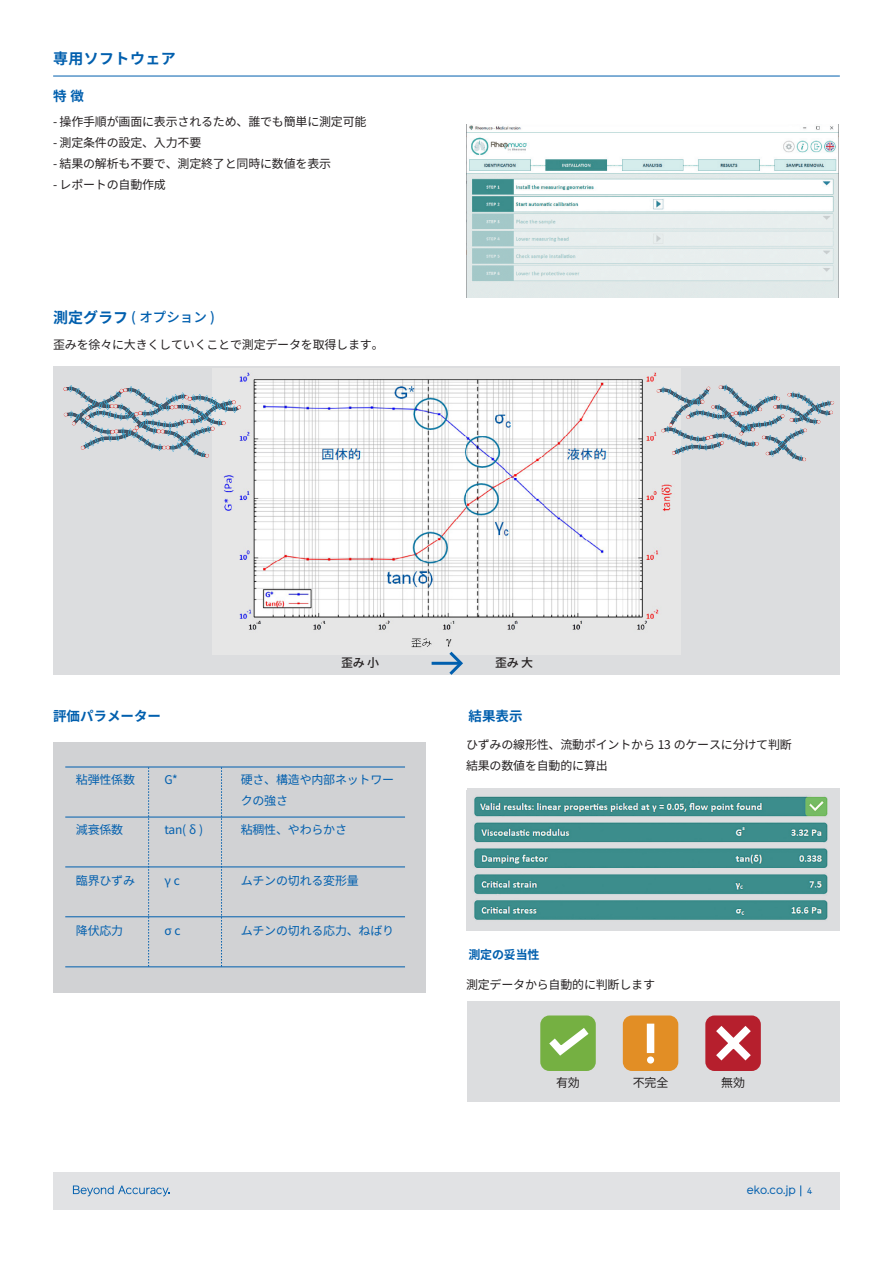
<style>
.page{position:relative;width:893px;height:1263px;background:#fff}
.page>*{position:absolute;margin:0;border:0;box-sizing:border-box;transform-origin:0 0}
.Text_10{font:700 15px "Noto Sans CJ Kjp";letter-spacing:.025em;color:#015fae}
.Text_10-2{font:500 13.5px "Noto Sans CJ Kjp";color:#015fae}
.Text_10-3{font:700 13.5px "Noto Sans CJ Kjp";color:#015fae}
._04_running_text{font:700 13.5px "Noto Sans CJ Kjp";color:#015fae}
._04_running_text-2{font:12px/21px "Noto Sans CJ Kjp";letter-spacing:-.015em;color:#231f20}
._04_running_text-3{font:12px/21px "Noto Sans CJ Kjp";letter-spacing:-.015em;color:#015fae}
.t1{font:12px "Reader";color:#015fae}
._04_running_text-4{font:700 12px "Noto Sans CJ Kjp";letter-spacing:-.015em;color:#015fae}
._04_running_text-5{font:500 12px "Noto Sans CJ Kjp";color:#231f20}
.t2{font:9px "Reader";color:#015fae}
.s1{font-weight:700;font-size:15px}
</style>
<div class="page">
<div style="left:53px;top:1172px;width:787px;height:38px;background:#e1e2e4"></div>
<svg style="left:73px;top:1185px;width:97px;height:11px"></svg>
<hr style="left:53px;top:76px;width:787px;height:1px;background:#015fae">
<div style="left:467px;top:788px;width:372px;height:142px;background:#dcdddf"></div>
<div style="left:467px;top:1001px;width:372px;height:101px;background:#dcdddf"></div>
<div style="left:53px;top:742px;width:373px;height:251px;background:#d1d2d4"></div>
<div style="left:53px;top:366px;width:786px;height:309px;background:#dcdddf"></div>
<img style="left:467px;top:125px;width:372px;height:173px">
<img style="left:213px;top:370px;width:467px;height:278px">
<hr style="left:432px;top:662px;width:28px;height:3px;background:#015fae">
<svg style="left:446px;top:652px;width:17px;height:23px"></svg>
<img style="left:474px;top:796px;width:354px;height:124px">
<div style="left:540px;top:1015px;width:56px;height:56px;background:#75b042;border-radius:9px"></div>
<svg style="left:541px;top:1020px;width:55px;height:41px"></svg>
<div style="left:623px;top:1015px;width:55px;height:56px;background:#e28e25;border-radius:9px"></div>
<div style="left:647px;top:1024px;width:7px;height:29px;background:#fff"></div>
<div style="left:647px;top:1056px;width:7px;height:7px;background:#fff;border-radius:50%"></div>
<div style="left:705px;top:1015px;width:56px;height:56px;background:#b61f2d;border-radius:9px"></div>
<svg style="left:716px;top:1018px;width:43px;height:50px"></svg>
<hr style="left:65px;top:966px;width:340px;height:1px;background:#015fae">
<hr style="left:65px;top:767px;width:340px;height:1px;background:#015fae">
<hr style="left:65px;top:817px;width:340px;height:1px;background:#015fae">
<hr style="left:65px;top:867px;width:340px;height:1px;background:#015fae">
<hr style="left:65px;top:916px;width:340px;height:1px;background:#015fae">
<svg style="left:148px;top:767px;width:1px;height:199px"></svg>
<svg style="left:221px;top:767px;width:1px;height:199px"></svg>
<img style="left:63px;top:386px;width:68px;height:64px">
<img style="left:686px;top:385px;width:62px;height:35px">
<p class="Text_10" style="left:53px;top:50px;width:124px">専用ソフトウェア</p>
<p class="Text_10-3" style="left:53px;top:88px;width:32px">特 徴</p>
<p class="_04_running_text-2" style="left:53px;top:112px;width:315px">- 操作手順が画面に表示されるため、誰でも簡単に測定可能</p>
<p class="_04_running_text-2" style="left:53px;top:133px;width:150px">- 測定条件の設定、入力不要</p>
<p class="_04_running_text-2" style="left:53px;top:154px;width:279px">- 結果の解析も不要で、測定終了と同時に数値を表示</p>
<p class="_04_running_text-2" style="left:53px;top:175px;width:114px">- レポートの自動作成</p>
<p class="Text_10-2" style="left:53px;top:309px;width:163px"><span class="s1">測定グラフ</span> ( オプション )</p>
<p class="_04_running_text-2" style="left:53px;top:335px;width:332px">歪みを徐々に大きくしていくことで測定データを取得します。</p>
<p class="Text_10-3" style="left:53px;top:708px;width:110px">評価パラメーター</p>
<p class="_04_running_text-3" style="left:76px;top:769px;width:61px">粘弾性係数</p>
<p class="_04_running_text-3" style="left:76px;top:820px;width:49px">減衰係数</p>
<p class="_04_running_text-3" style="left:76px;top:870px;width:61px">臨界ひずみ</p>
<p class="_04_running_text-3" style="left:76px;top:921px;width:49px">降伏応力</p>
<p class="_04_running_text-3" style="left:164px;top:769px;width:15px">G*</p>
<p class="_04_running_text-3" style="left:164px;top:820px;width:40px">tan( δ )</p>
<p class="_04_running_text-3" style="left:164px;top:870px;width:17px">γc</p>
<p class="_04_running_text-3" style="left:164px;top:921px;width:18px">σc</p>
<p class="_04_running_text-5" style="left:341px;top:656px;width:40px">歪み 小</p>
<p class="_04_running_text-5" style="left:495px;top:656px;width:40px">歪み 大</p>
<p class="_04_running_text-3" style="left:241px;top:769px;width:155px">硬さ、構造や内部ネットワークの強さ</p>
<p class="_04_running_text-3" style="left:241px;top:820px;width:108px">粘稠性、やわらかさ</p>
<p class="_04_running_text-3" style="left:241px;top:870px;width:120px">ムチンの切れる変形量</p>
<p class="_04_running_text-3" style="left:241px;top:921px;width:155px">ムチンの切れる応力、ねばり</p>
<p class="_04_running_text" style="left:468px;top:708px;width:55px">結果表示</p>
<p class="_04_running_text-2" style="left:466px;top:735px;width:327px">ひずみの線形性、流動ポイントから 13 のケースに分けて判断結果の数値を自動的に算出</p>
<p class="_04_running_text-4" style="left:468px;top:948px;width:72px">測定の妥当性</p>
<p class="_04_running_text-2" style="left:466px;top:974px;width:190px">測定データから自動的に判断します</p>
<p class="_04_running_text-2" style="left:556px;top:1073px;width:25px">有効</p>
<p class="_04_running_text-2" style="left:633px;top:1073px;width:37px">不完全</p>
<p class="_04_running_text-2" style="left:721px;top:1073px;width:25px">無効</p>
<p class="t1" style="left:747px;top:1182px;width:50px">eko.co.jp</p>
<p class="t2" style="left:807px;top:1185px;width:7px">4</p>
</div>
